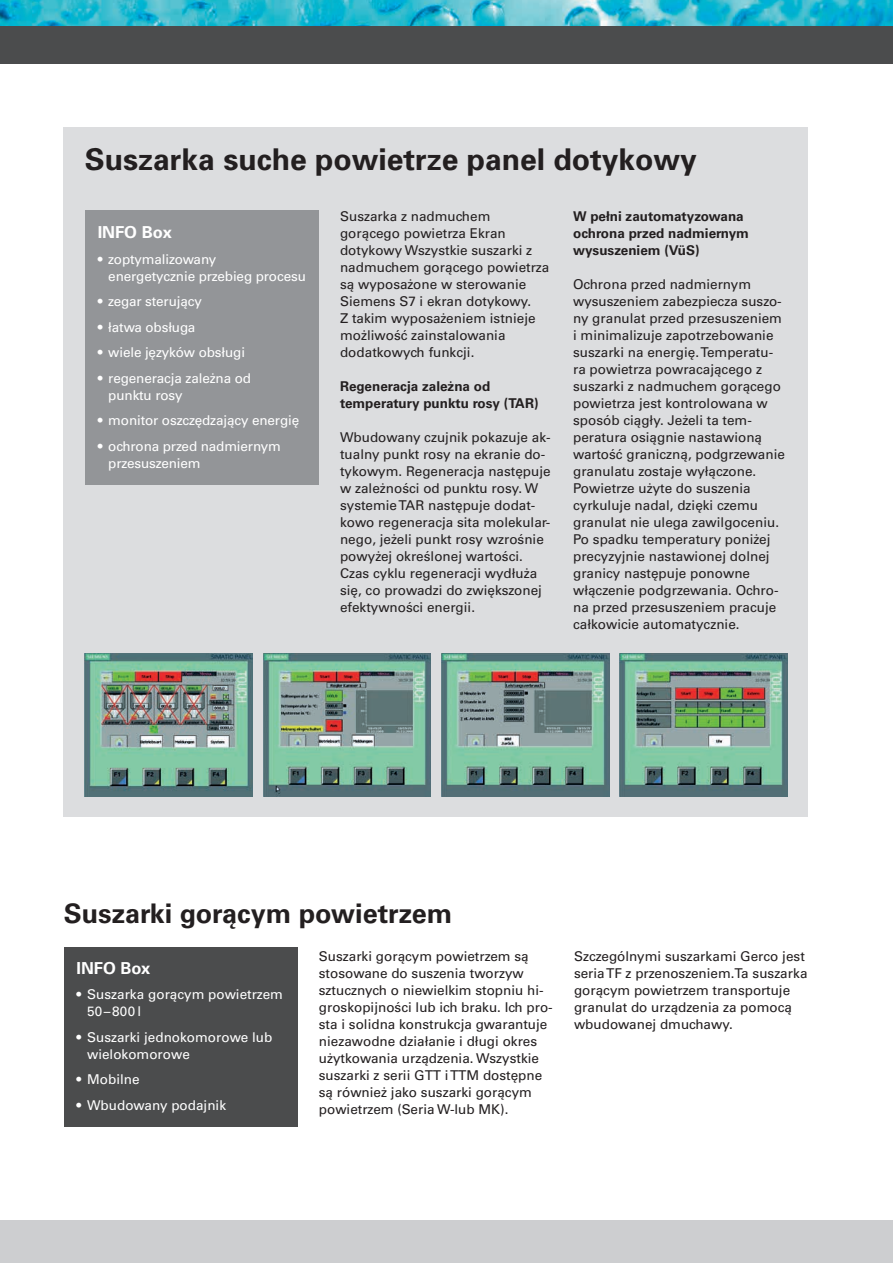
<style>
.page{position:relative;width:893px;height:1263px;background:#fff}
.page>*{position:absolute;margin:0;border:0;box-sizing:border-box;transform-origin:0 0}
.t1{font:700 30px "Univers";color:#231f20}
.t2{font:700 27px "Univers CE";color:#231f20}
.t3{font:700 16.5px "Univers";color:#fff}
.t4{font:700 16.5px "Univers CE";color:#fff}
.t5{font:500 13.5px/17px "Univers CE";color:#231f20}
.t6{font:500 13.5px/17px "Univers CE";letter-spacing:-.01em;color:#fff}
.t7{font:700 13.5px/17px "Univers CE";color:#231f20}
</style>
<div class="page">
<div style="left:0;top:26px;width:893px;height:38px;background:#4b4c4d"></div>
<div style="left:0;top:1220px;width:893px;height:43px;background:#cdced0"></div>
<img style="left:0;top:0;width:893px;height:26px">
<div style="left:64px;top:128px;width:744px;height:689px;background:#dcdddf"></div>
<div style="left:85px;top:210px;width:234px;height:275px;background:#939598"></div>
<img style="left:85px;top:653px;width:168px;height:144px">
<img style="left:441px;top:653px;width:168px;height:144px">
<img style="left:263px;top:653px;width:168px;height:144px">
<img style="left:620px;top:653px;width:167px;height:144px">
<div style="left:64px;top:947px;width:234px;height:180px;background:#4b4c4d"></div>
<h1 class="t1" style="left:85px;top:140px;width:613px">Suszarka suche powietrze panel dotykowy</h1>
<p class="t3" style="left:98px;top:222px;width:76px">INFO Box</p>
<p class="t6" style="left:108px;top:251px;width:199px;text-indent:-11px">• zoptymalizowany energetycznie przebieg procesu</p>
<p class="t6" style="left:98px;top:293px;width:106px">• zegar sterujący</p>
<p class="t6" style="left:98px;top:319px;width:99px">• łatwa obsługa</p>
<p class="t6" style="left:98px;top:344px;width:149px">• wiele języków obsługi</p>
<p class="t6" style="left:108px;top:370px;width:144px;text-indent:-11px">• regeneracja zależna od punktu rosy</p>
<p class="t6" style="left:98px;top:412px;width:203px">• monitor oszczędzający energię</p>
<p class="t6" style="left:108px;top:438px;width:174px;text-indent:-11px">• ochrona przed nadmiernym przesuszeniem</p>
<p class="t5" style="left:340px;top:208px;width:211px">Suszarka z nadmuchem gorącego powietrza Ekran dotykowy Wszystkie suszarki z nadmuchem gorącego powietrza są wyposażone w sterowanie<br>Siemens S7 i ekran dotykowy.<br>Z takim wyposażeniem istnieje możliwość zainstalowania dodatkowych funkcji.</p>
<p class="t7" style="left:340px;top:378px;width:200px">Regeneracja zależna od temperatury punktu rosy (TAR)</p>
<p class="t5" style="left:340px;top:429px;width:212px">Wbudowany czujnik pokazuje ak&shy;tualny punkt rosy na ekranie do&shy;tykowym. Regeneracja następuje w zależności od punktu rosy. W systemie TAR następuje dodat&shy;kowo regeneracja sita molekular&shy;nego, jeżeli punkt rosy wzrośnie powyżej określonej wartości.<br>Czas cyklu regeneracji wydłuża się, co prowadzi do zwiększonej efektywności energii.</p>
<p class="t7" style="left:573px;top:208px;width:177px">W pełni zautomatyzowana ochrona przed nadmiernym wysuszeniem (VüS)</p>
<p class="t5" style="left:573px;top:276px;width:213px">Ochrona przed nadmiernym wysuszeniem zabezpiecza suszo&shy;ny granulat przed przesuszeniem i minimalizuje zapotrzebowanie suszarki na energię. Temperatu&shy;ra powietrza powracającego z suszarki z nadmuchem gorącego powietrza jest kontrolowana w sposób ciągły. Jeżeli ta tem&shy;peratura osiągnie nastawioną wartość graniczną, podgrzewanie granulatu zostaje wyłączone.<br>Powietrze użyte do suszenia cyrkuluje nadal, dzięki czemu granulat nie ulega zawilgoceniu.<br>Po spadku temperatury poniżej precyzyjnie nastawionej dolnej granicy następuje ponowne włączenie podgrzewania. Ochro&shy;na przed przesuszeniem pracuje całkowicie automatycznie.</p>
<h2 class="t2" style="left:64px;top:897px;width:390px">Suszarki gorącym powietrzem</h2>
<p class="t4" style="left:77px;top:958px;width:75px">INFO Box</p>
<p class="t6" style="left:87px;top:986px;width:197px;text-indent:-11px">• Suszarka gorącym powietrzem<br>50–800l</p>
<p class="t6" style="left:87px;top:1029px;width:187px;text-indent:-11px">• Suszarki jednokomorowe lub wielokomorowe</p>
<p class="t6" style="left:77px;top:1071px;width:65px">• Mobilne</p>
<p class="t6" style="left:77px;top:1097px;width:151px">• Wbudowany podajnik</p>
<p class="t5" style="left:319px;top:948px;width:235px">Suszarki gorącym powietrzem są stosowane do suszenia tworzyw sztucznych o niewielkim stopniu hi&shy;groskopijności lub ich braku. Ich pro&shy;sta i solidna konstrukcja gwarantuje niezawodne działanie i długi okres użytkowania urządzenia. Wszystkie suszarki z serii GTT i TTM dostępne są również jako suszarki gorącym powietrzem (Seria W-lub MK).</p>
<p class="t5" style="left:574px;top:948px;width:235px">Szczególnymi suszarkami Gerco jest seria TF z przenoszeniem.Ta suszarka gorącym powietrzem transportuje granulat do urządzenia za pomocą wbudowanej dmuchawy.</p>
</div>
